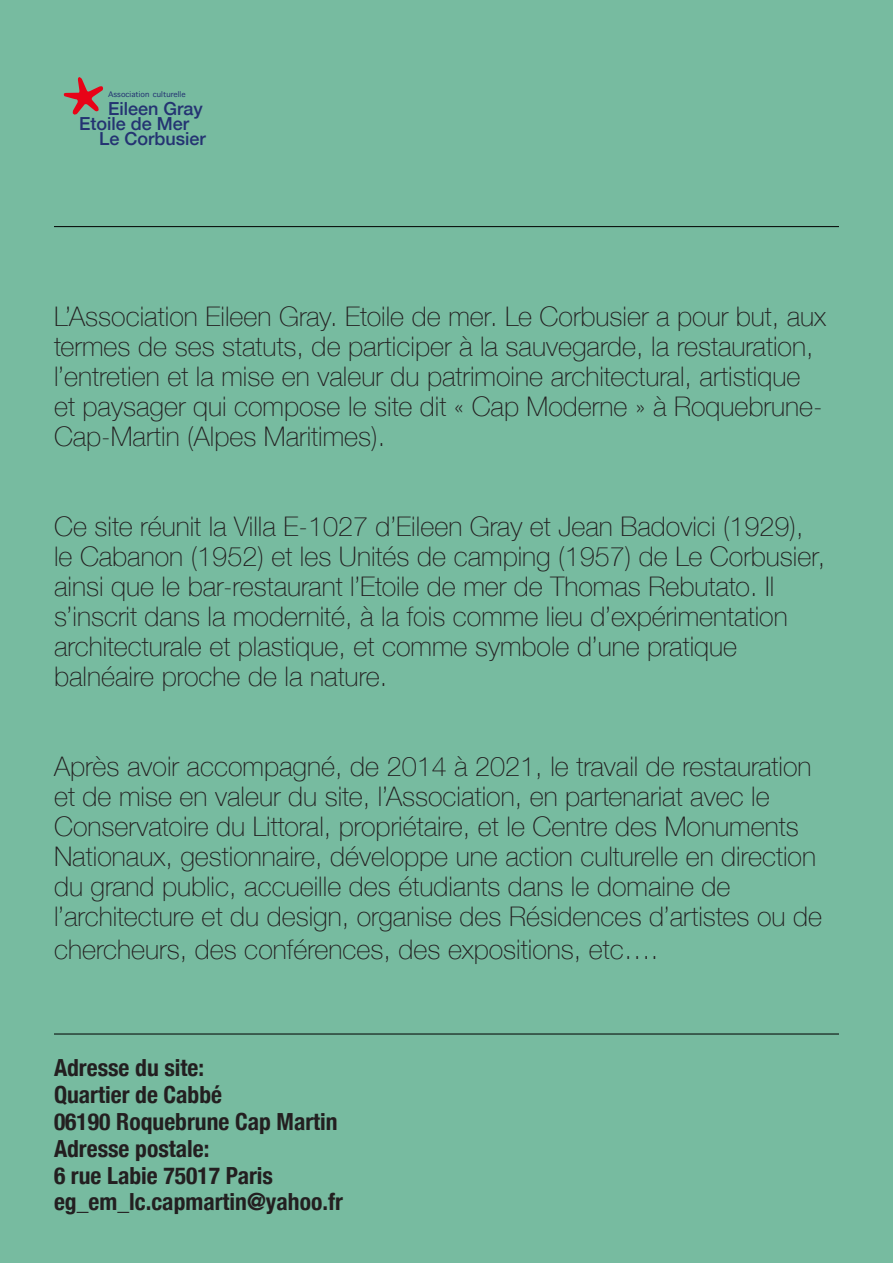
<style>
.page{position:relative;width:893px;height:1263px;background:#77bba0}
.page>*{position:absolute;margin:0;border:0;box-sizing:border-box;transform-origin:0 0}
.t1{font:100 27px/30px "Helvetica Neue";color:#231f20}
.t2{font:700 condensed 23.55px "Helvetica Neue";color:#231f20}
.t3{font:500 18px "Helvetica Neue";color:#243372}
.t4{font:10.5px "Apple Symbols";color:#243372}
</style>
<div class="page">
<hr style="left:54px;top:226px;width:785px;height:1px;background:#000">
<hr style="left:54px;top:1033px;width:785px;height:1px;background:#000">
<svg style="left:64px;top:77px;width:39px;height:38px"></svg>
<p class="t4" style="left:113px;top:86px;width:69px">▲▲□ ▼ □■ ◆●▼◆ ●●</p>
<p class="t3" style="left:108px;top:94px;width:96px">Eileen Gray</p>
<p class="t3" style="left:79px;top:109px;width:112px">Etoile de Mer</p>
<p class="t3" style="left:99px;top:124px;width:108px">Le Corbusier</p>
<p class="t1" style="left:54px;top:300px;width:774px">L’Association Eileen Gray. Etoile de mer. Le Corbusier a pour but, aux termes de ses statuts, de participer à la sauvegarde, la restauration, l’entretien et la mise en valeur du patrimoine architectural, artistique et paysager qui compose le site dit « Cap Moderne » à Roquebrune-Cap-Martin (Alpes Maritimes).</p>
<p class="t1" style="left:54px;top:510px;width:773px">Ce site réunit la Villa E-1027 d’Eileen Gray et Jean Badovici (1929), le Cabanon (1952) et les Unités de camping (1957) de Le Corbusier, ainsi que le bar-restaurant l’Etoile de mer de Thomas Rebutato. Il s’inscrit dans la modernité, à la fois comme lieu d’expérimentation architecturale et plastique, et comme symbole d’une pratique balnéaire proche de la nature.</p>
<p class="t1" style="left:54px;top:750px;width:770px">Après avoir accompagné, de 2014 à 2021, le travail de restauration et de mise en valeur du site, l’Association, en partenariat avec le Conservatoire du Littoral, propriétaire, et le Centre des Monuments Nationaux, gestionnaire, développe une action culturelle en direction du grand public, accueille des étudiants dans le domaine de l’architecture et du design, organise des Résidences d’artistes ou de</p>
<p class="t1" style="left:54px;top:933px;width:606px">chercheurs, des conférences, des expositions, etc….</p>
<p class="t2" style="left:54px;top:1048px;width:152px">Adresse du site:</p>
<p class="t2" style="left:54px;top:1075px;width:170px">Quartier de Cabbé</p>
<p class="t2" style="left:54px;top:1102px;width:285px">06190 Roquebrune Cap Martin</p>
<p class="t2" style="left:54px;top:1129px;width:157px">Adresse postale:</p>
<p class="t2" style="left:54px;top:1155px;width:221px">6 rue Labie 75017 Paris</p>
<p class="t2" style="left:54px;top:1182px;width:290px">eg_em_lc.capmartin@yahoo.fr</p>
</div>
